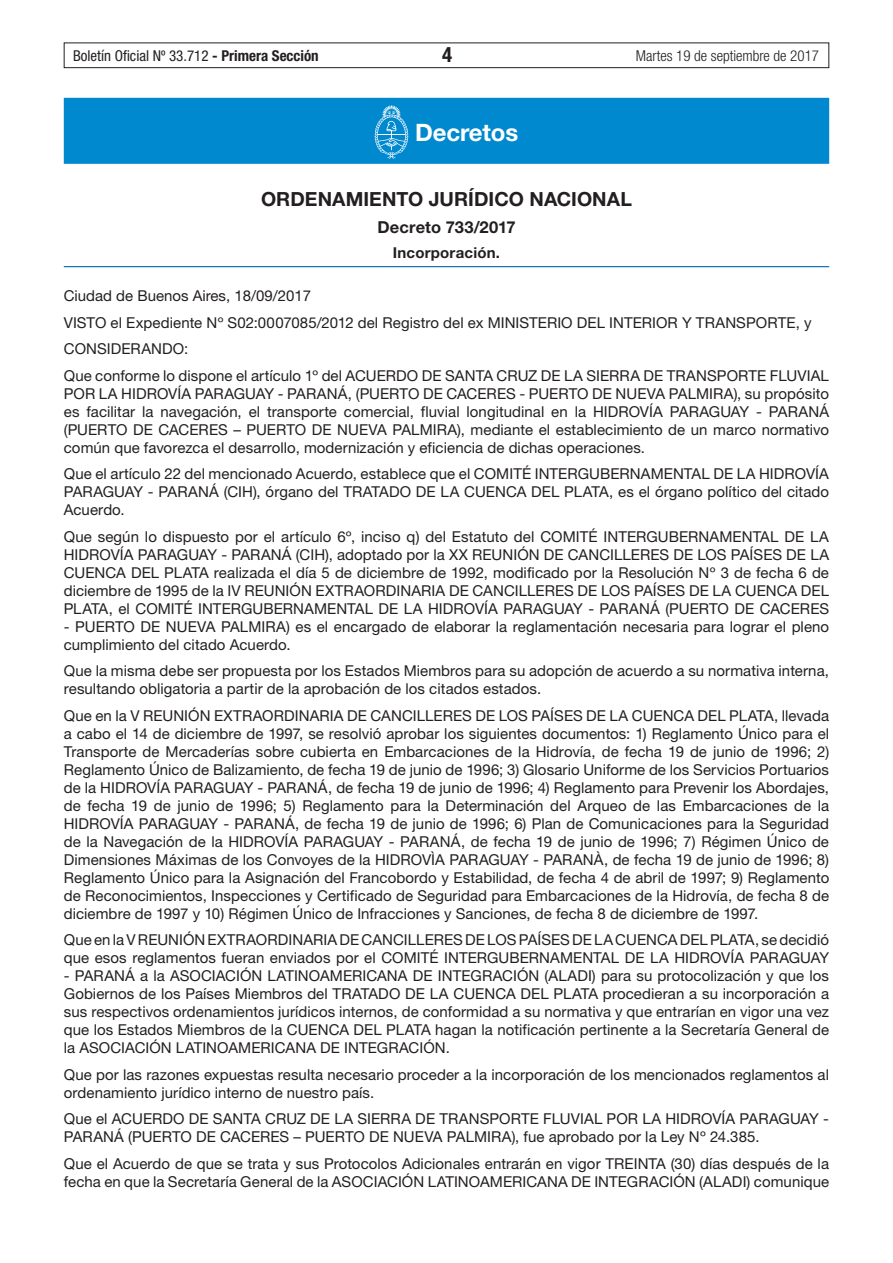
<style>
.page{position:relative;width:893px;height:1263px;background:#fff}
.page>*{position:absolute;margin:0;border:0;box-sizing:border-box;transform-origin:0 0}
.t1{font:700 24px "Helvetica Neue LT Std";letter-spacing:-.005em;color:#fff}
.t2{font:700 condensed 21px "Helvetica Neue LT Std";color:#231f20}
.t3{font:700 19.5px "Helvetica Neue LT Std";letter-spacing:.005em;color:#231f20}
.t4{font:700 16.5px "Helvetica Neue LT Std";letter-spacing:.01em;color:#231f20}
.t5{font:15px/18px "Helvetica Neue LT Std";letter-spacing:.005em;color:#231f20}
.t6{font:condensed 15px "Helvetica Neue LT Std";color:#231f20}
.t7{font:300 condensed 15px "Helvetica Neue LT Std";color:#231f20}
.t8{font:700 15px "Helvetica Neue LT Std";letter-spacing:.015em;color:#231f20}
.s1{font-weight:700}
</style>
<div class="page">
<div style="left:64px;top:43px;width:765px;height:25px;border:1px solid #231f20"></div>
<div style="left:64px;top:98px;width:765px;height:66px;background:#0089cf"></div>
<hr style="left:64px;top:266px;width:765px;height:1px;background:#0166b3">
<svg style="left:375px;top:105px;width:33px;height:54px"></svg>
<p class="t6" style="left:73px;top:47px;width:247px">Boletín Oficial Nº 33.712 <span class="s1">- Primera Sección</span></p>
<h2 class="t2" style="left:442px;top:42px;width:12px">4</h2>
<p class="t7" style="left:636px;top:47px;width:185px">Martes 19 de septiembre de 2017</p>
<h1 class="t1" style="left:415px;top:117px;width:105px">Decretos</h1>
<h3 class="t3" style="left:261px;top:187px;width:372px">ORDENAMIENTO JURÍDICO NACIONAL</h3>
<p class="t4" style="left:377px;top:216px;width:140px">Decreto 733/2017</p>
<p class="t8" style="left:393px;top:243px;width:109px">Incorporación.</p>
<p class="t5" style="left:64px;top:282px;width:767px;line-height:26.5px">Ciudad de Buenos Aires, 18/09/2017<br>VISTO el Expediente Nº S02:0007085/2012 del Registro del ex MINISTERIO DEL INTERIOR Y TRANSPORTE, y CONSIDERANDO:<br>Que conforme lo dispone el artículo 1º del ACUERDO DE SANTA CRUZ DE LA SIERRA DE TRANSPORTE FLUVIAL</p>
<p class="t5" style="left:64px;top:384px;width:767px;text-align:justify">POR LA HIDROVÍA PARAGUAY - PARANÁ, (PUERTO DE CACERES - PUERTO DE NUEVA PALMIRA), su propósito es facilitar la navegación, el transporte comercial, fluvial longitudinal en la HIDROVÍA PARAGUAY - PARANÁ (PUERTO DE CACERES – PUERTO DE NUEVA PALMIRA), mediante el establecimiento de un marco normativo común que favorezca el desarrollo, modernización y eficiencia de dichas operaciones.</p>
<p class="t5" style="left:64px;top:465px;width:767px;text-align:justify">Que el artículo 22 del mencionado Acuerdo, establece que el COMITÉ INTERGUBERNAMENTAL DE LA HIDROVÍA PARAGUAY - PARANÁ (CIH), órgano del TRATADO DE LA CUENCA DEL PLATA, es el órgano político del citado Acuerdo.</p>
<p class="t5" style="left:64px;top:527px;width:767px;text-align:justify">Que según lo dispuesto por el artículo 6º, inciso q) del Estatuto del COMITÉ INTERGUBERNAMENTAL DE LA HIDROVÍA PARAGUAY - PARANÁ (CIH), adoptado por la XX REUNIÓN DE CANCILLERES DE LOS PAÍSES DE LA CUENCA DEL PLATA realizada el día 5 de diciembre de 1992, modificado por la Resolución Nº 3 de fecha 6 de diciembre de 1995 de la IV REUNIÓN EXTRAORDINARIA DE CANCILLERES DE LOS PAÍSES DE LA CUENCA DEL PLATA, el COMITÉ INTERGUBERNAMENTAL DE LA HIDROVÍA PARAGUAY - PARANÁ (PUERTO DE CACERES</p>
<p class="t5" style="left:64px;top:617px;width:767px">- PUERTO DE NUEVA PALMIRA) es el encargado de elaborar la reglamentación necesaria para lograr el pleno cumplimiento del citado Acuerdo.</p>
<p class="t5" style="left:64px;top:662px;width:767px">Que la misma debe ser propuesta por los Estados Miembros para su adopción de acuerdo a su normativa interna, resultando obligatoria a partir de la aprobación de los citados estados.</p>
<p class="t5" style="left:64px;top:706px;width:767px;text-align:justify">Que en la V REUNIÓN EXTRAORDINARIA DE CANCILLERES DE LOS PAÍSES DE LA CUENCA DEL PLATA, llevada a cabo el 14 de diciembre de 1997, se resolvió aprobar los siguientes documentos: 1) Reglamento Único para el Transporte de Mercaderías sobre cubierta en Embarcaciones de la Hidrovía, de fecha 19 de junio de 1996; 2)<br>Reglamento Único de Balizamiento, de fecha 19 de junio de 1996; 3) Glosario Uniforme de los Servicios Portuarios de la HIDROVÍA PARAGUAY - PARANÁ, de fecha 19 de junio de 1996; 4) Reglamento para Prevenir los Abordajes, de fecha 19 de junio de 1996; 5) Reglamento para la Determinación del Arqueo de las Embarcaciones de la HIDROVÍA PARAGUAY - PARANÁ, de fecha 19 de junio de 1996; 6) Plan de Comunicaciones para la Seguridad de la Navegación de la HIDROVÍA PARAGUAY - PARANÁ, de fecha 19 de junio de 1996; 7) Régimen Único de Dimensiones Máximas de los Convoyes de la HIDROVÌA PARAGUAY - PARANÀ, de fecha 19 de junio de 1996; 8)<br>Reglamento Único para la Asignación del Francobordo y Estabilidad, de fecha 4 de abril de 1997; 9) Reglamento de Reconocimientos, Inspecciones y Certificado de Seguridad para Embarcaciones de la Hidrovía, de fecha 8 de diciembre de 1997 y 10) Régimen Único de Infracciones y Sanciones, de fecha 8 de diciembre de 1997.</p>
<p class="t5" style="left:64px;top:931px;width:767px">Que en la V REUNIÓN EXTRAORDINARIA DE CANCILLERES DE LOS PAÍSES DE LA CUENCA DEL PLATA, se decidió que esos reglamentos fueran enviados por el COMITÉ INTERGUBERNAMENTAL DE LA HIDROVÍA PARAGUAY</p>
<p class="t5" style="left:64px;top:967px;width:767px;text-align:justify">- PARANÁ a la ASOCIACIÓN LATINOAMERICANA DE INTEGRACIÓN (ALADI) para su protocolización y que los Gobiernos de los Países Miembros del TRATADO DE LA CUENCA DEL PLATA procedieran a su incorporación a sus respectivos ordenamientos jurídicos internos, de conformidad a su normativa y que entrarían en vigor una vez que los Estados Miembros de la CUENCA DEL PLATA hagan la notificación pertinente a la Secretaría General de la ASOCIACIÓN LATINOAMERICANA DE INTEGRACIÓN.</p>
<p class="t5" style="left:64px;top:1065px;width:767px">Que por las razones expuestas resulta necesario proceder a la incorporación de los mencionados reglamentos al ordenamiento jurídico interno de nuestro país.</p>
<p class="t5" style="left:64px;top:1110px;width:767px">Que el ACUERDO DE SANTA CRUZ DE LA SIERRA DE TRANSPORTE FLUVIAL POR LA HIDROVÍA PARAGUAY -<br>PARANÁ (PUERTO DE CACERES – PUERTO DE NUEVA PALMIRA), fue aprobado por la Ley Nº 24.385.</p>
<p class="t5" style="left:64px;top:1154px;width:767px">Que el Acuerdo de que se trata y sus Protocolos Adicionales entrarán en vigor TREINTA (30) días después de la fecha en que la Secretaría General de la ASOCIACIÓN LATINOAMERICANA DE INTEGRACIÓN (ALADI) comunique</p>
</div>
